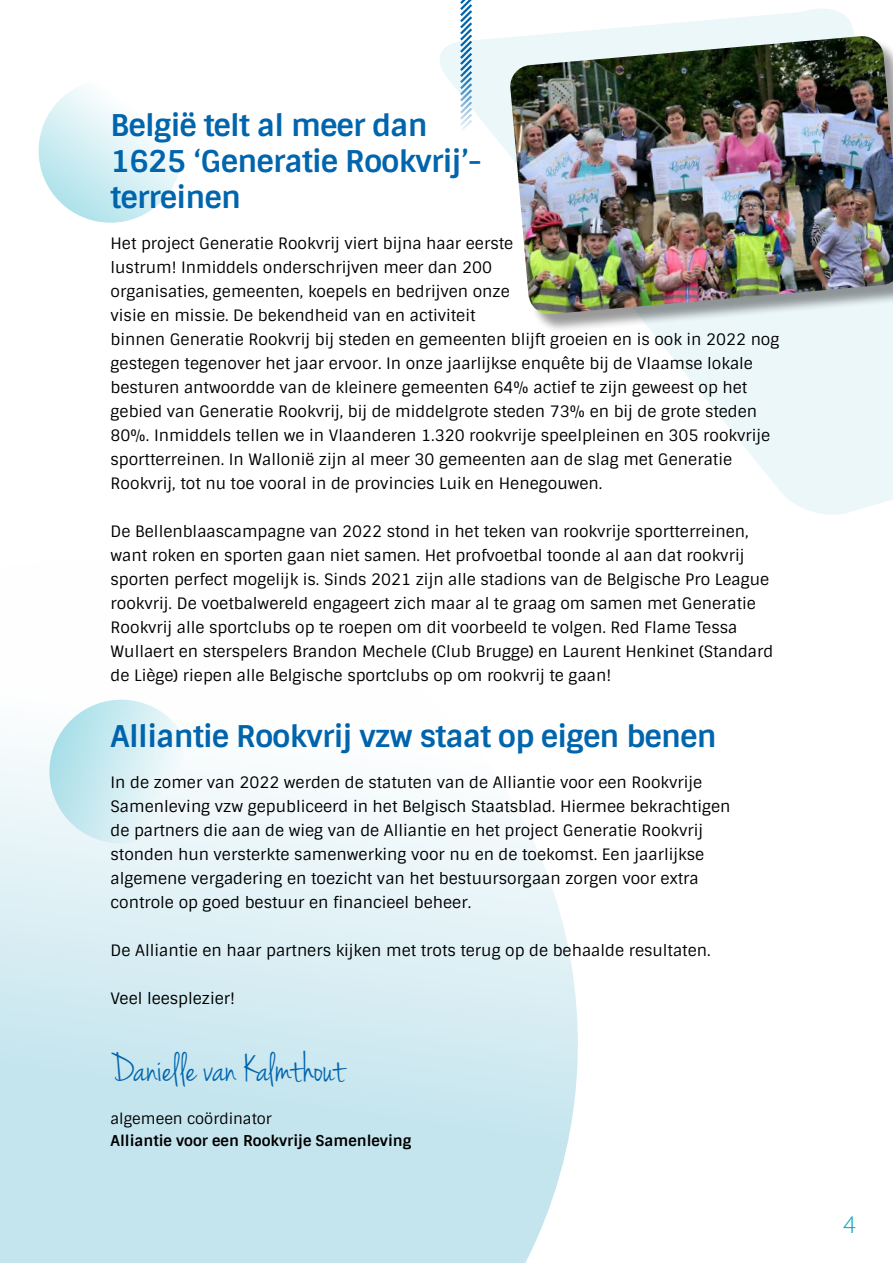
<style>
.page{position:relative;width:893px;height:1263px;background:#fff}
.page>*{position:absolute;margin:0;border:0;box-sizing:border-box;transform-origin:0 0}
.body_1{font:42px "Jenna Sue";color:#0065ad}
.titel_2_donkerblauw{font:700 30px/36px "Sintony";letter-spacing:-.02em;color:#0065ad}
.t1{font:300 25.5px "Myriad Pro";color:#00a5c0}
.body_1-2{font:15.75px/24px "Sintony";color:#000}
.body_1-3{font:700 15px/21.8px "Sintony";color:#000}
.s1{font-weight:400}
</style>
<div class="page">
<svg style="left:474px;top:9px;width:419px;height:506px"></svg>
<svg style="left:38px;top:86px;width:143px;height:137px"></svg>
<svg style="left:0;top:699px;width:578px;height:564px"></svg>
<div style="left:513px;top:38px;width:380px;height:295px;background:#000;opacity:.4"></div>
<img style="left:509px;top:36px;width:384px;height:279px">
<svg style="left:440px;top:0;width:34px;height:130px"></svg>
<p class="titel_2_donkerblauw" style="left:111px;top:108px;width:373px">België telt al meer dan<br>1625 ‘Generatie Rookvrij’- terreinen</p>
<p class="body_1-2" style="left:111px;top:232px;width:670px">Het project Generatie Rookvrij viert bijna haar eerste<br>lustrum! Inmiddels onderschrijven meer dan 200<br>organisaties, gemeenten, koepels en bedrijven onze<br>visie en missie. De bekendheid van en activiteit<br>binnen Generatie Rookvrij bij steden en gemeenten blijft groeien en is ook in 2022 nog gestegen tegenover het jaar ervoor. In onze jaarlijkse enquête bij de Vlaamse lokale besturen antwoordde van de kleinere gemeenten 64% actief te zijn geweest op het gebied van Generatie Rookvrij, bij de middelgrote steden 73% en bij de grote steden 80%. Inmiddels tellen we in Vlaanderen 1.320 rookvrije speelpleinen en 305 rookvrije sportterreinen. In Wallonië zijn al meer 30 gemeenten aan de slag met Generatie Rookvrij, tot nu toe vooral in de provincies Luik en Henegouwen.</p>
<p class="body_1-2" style="left:111px;top:520px;width:664px">De Bellenblaascampagne van 2022 stond in het teken van rookvrije sportterreinen, want roken en sporten gaan niet samen. Het profvoetbal toonde al aan dat rookvrij sporten perfect mogelijk is. Sinds 2021 zijn alle stadions van de Belgische Pro League rookvrij. De voetbalwereld engageert zich maar al te graag om samen met Generatie Rookvrij alle sportclubs op te roepen om dit voorbeeld te volgen. Red Flame Tessa Wullaert en sterspelers Brandon Mechele (Club Brugge) en Laurent Henkinet (Standard de Liège) riepen alle Belgische sportclubs op om rookvrij te gaan!</p>
<p class="titel_2_donkerblauw" style="left:111px;top:719px;width:607px">Alliantie Rookvrij vzw staat op eigen benen</p>
<p class="body_1-2" style="left:111px;top:771px;width:621px">In de zomer van 2022 werden de statuten van de Alliantie voor een Rookvrije Samenleving vzw gepubliceerd in het Belgisch Staatsblad. Hiermee bekrachtigen de partners die aan de wieg van de Alliantie en het project Generatie Rookvrij stonden hun versterkte samenwerking voor nu en de toekomst. Een jaarlijkse algemene vergadering en toezicht van het bestuursorgaan zorgen voor extra controle op goed bestuur en financieel beheer.</p>
<p class="body_1-2" style="left:111px;top:939px;width:602px">De Alliantie en haar partners kijken met trots terug op de behaalde resultaten.</p>
<p class="body_1-2" style="left:111px;top:987px;width:126px">Veel leesplezier!</p>
<p class="body_1" style="left:111px;top:1044px;width:235px">Danielle van Kalmthout</p>
<p class="body_1-3" style="left:111px;top:1108px;width:302px"><span class="s1">algemeen coördinator<br></span>Alliantie voor een Rookvrije Samenleving</p>
<h3 class="t1" style="left:843px;top:1209px;width:14px">4</h3>
</div>
